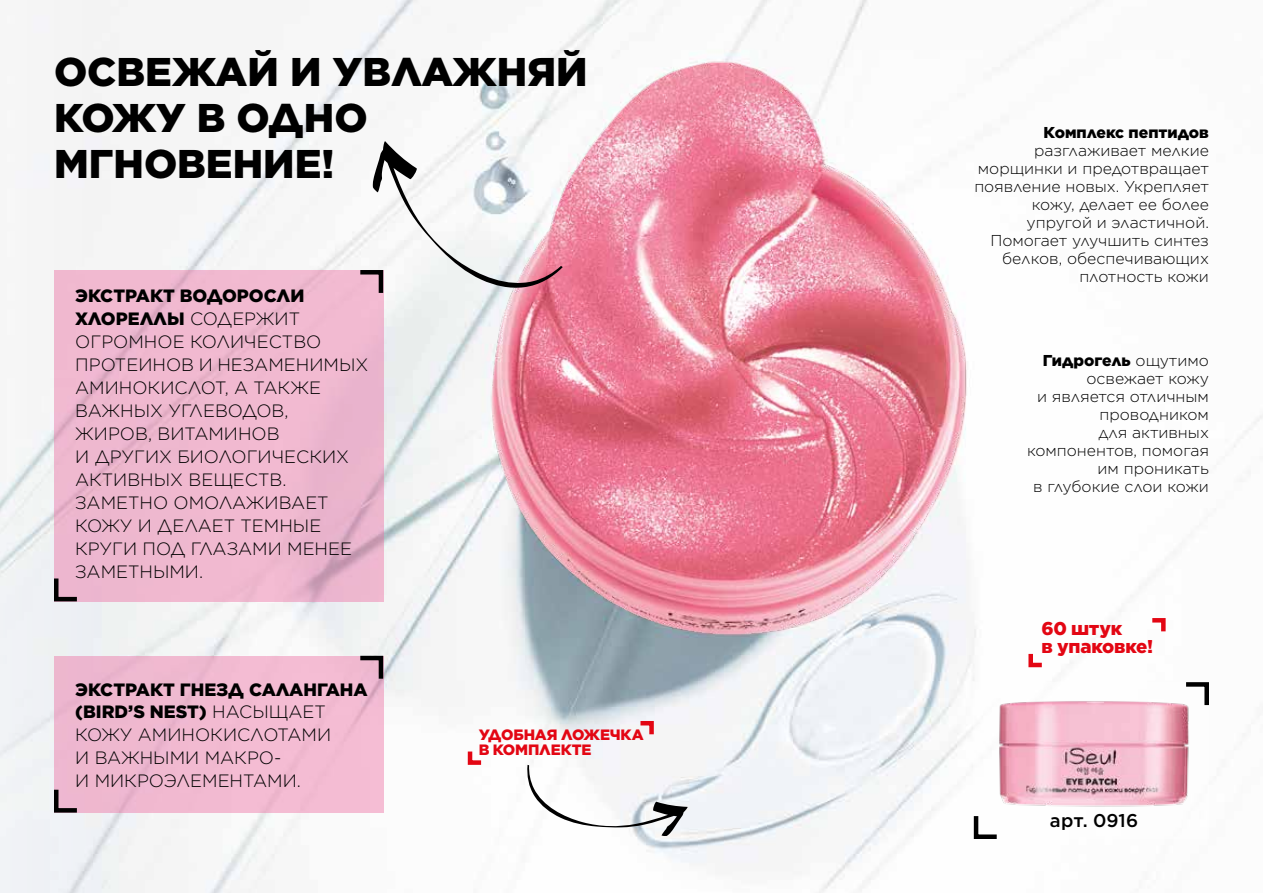
<style>
.page{position:relative;width:1263px;height:893px;background:#fff}
.page>*{position:absolute;margin:0;border:0;box-sizing:border-box;transform-origin:0 0}
.t1{font:900 40.05px/46px "Gotham";color:#000}
.t2{font:900 18.6px/18.6px "Gotham";letter-spacing:-.02em;color:#e30613}
.t3{font:500 18.45px "Gotham";color:#000}
.t4{font:300 17.85px/23px "Gotham";color:#000}
.t5{font:300 15.75px/18px "Gotham";color:#000;text-align:right}
.t6{font:900 15.75px "Gotham";color:#000}
.t7{font:900 15px/15px "Gotham";letter-spacing:-.015em;color:#e30613}
.s1{font-weight:900}
</style>
<div class="page">
<img style="left:0;top:0;width:1263px;height:893px">
<img style="left:453px;top:53px;width:583px;height:596px">
<div style="left:974px;top:682px;width:235px;height:157px;background:#fff"></div>
<div style="left:54px;top:270px;width:329px;height:331px;background:#f0b8cf"></div>
<div style="left:54px;top:656px;width:329px;height:157px;background:#f1bad1"></div>
<svg style="left:52px;top:574px;width:29px;height:30px"></svg>
<svg style="left:52px;top:785px;width:29px;height:30px"></svg>
<svg style="left:356px;top:653px;width:29px;height:30px"></svg>
<svg style="left:527px;top:765px;width:161px;height:71px"></svg>
<img style="left:999px;top:701px;width:190px;height:106px">
<svg style="left:356px;top:140px;width:207px;height:157px"></svg>
<svg style="left:465px;top:747px;width:21px;height:20px"></svg>
<svg style="left:636px;top:719px;width:20px;height:20px"></svg>
<svg style="left:1026px;top:649px;width:20px;height:20px"></svg>
<svg style="left:1148px;top:616px;width:20px;height:20px"></svg>
<svg style="left:971px;top:812px;width:30px;height:29px"></svg>
<svg style="left:1181px;top:680px;width:30px;height:30px"></svg>
<h1 class="t1" style="left:54px;top:48px;width:535px">ОСВЕЖАЙ И УВЛАЖНЯЙ<br>КОЖУ В ОДНО<br>МГНОВЕНИЕ!</h1>
<p class="t4" style="left:75px;top:284px;width:295px"><span class="s1">ЭКСТРАКТ ВОДОРОСЛИ<br>ХЛОРЕЛЛЫ</span> СОДЕРЖИТ<br>ОГРОМНОЕ КОЛИЧЕСТВО<br>ПРОТЕИНОВ И НЕЗАМЕНИМЫХ<br>АМИНОКИСЛОТ, А ТАКЖЕ<br>ВАЖНЫХ УГЛЕВОДОВ,<br>ЖИРОВ, ВИТАМИНОВ<br>И ДРУГИХ БИОЛОГИЧЕСКИХ<br>АКТИВНЫХ ВЕЩЕСТВ.<br>ЗАМЕТНО ОМОЛАЖИВАЕТ<br>КОЖУ И ДЕЛАЕТ ТЕМНЫЕ<br>КРУГИ ПОД ГЛАЗАМИ МЕНЕЕ<br>ЗАМЕТНЫМИ.</p>
<p class="t4" style="left:75px;top:677px;width:294px"><span class="s1">ЭКСТРАКТ ГНЕЗД САЛАНГАНА (BIRD’S NEST)</span> НАСЫЩАЕТ<br>КОЖУ АМИНОКИСЛОТАМИ<br>И ВАЖНЫМИ МАКРО-<br>И МИКРОЭЛЕМЕНТАМИ.</p>
<p class="t7" style="left:479px;top:727px;width:167px">УДОБНАЯ ЛОЖЕЧКА<br>В КОМПЛЕКТЕ</p>
<p class="t6" style="left:1044px;top:122px;width:167px">Комплекс пептидов</p>
<p class="t5" style="left:974px;top:141px;width:236px">разглаживает мелкие морщинки и предотвращает появление новых. Укрепляет кожу, делает ее более упругой и эластичной.<br>Помогает улучшить синтез белков, обеспечивающих плотность кожи</p>
<p class="t5" style="left:1027px;top:351px;width:183px"><span class="s1">Гидрогель</span> ощутимо освежает кожу<br>и является отличным проводником<br>для активных компонентов, помогая им проникать<br>в глубокие слои кожи</p>
<p class="t2" style="left:1042px;top:619px;width:113px">60 штук<br>в упаковке!</p>
<p class="t3" style="left:1050px;top:809px;width:90px">арт. 0916</p>
</div>
